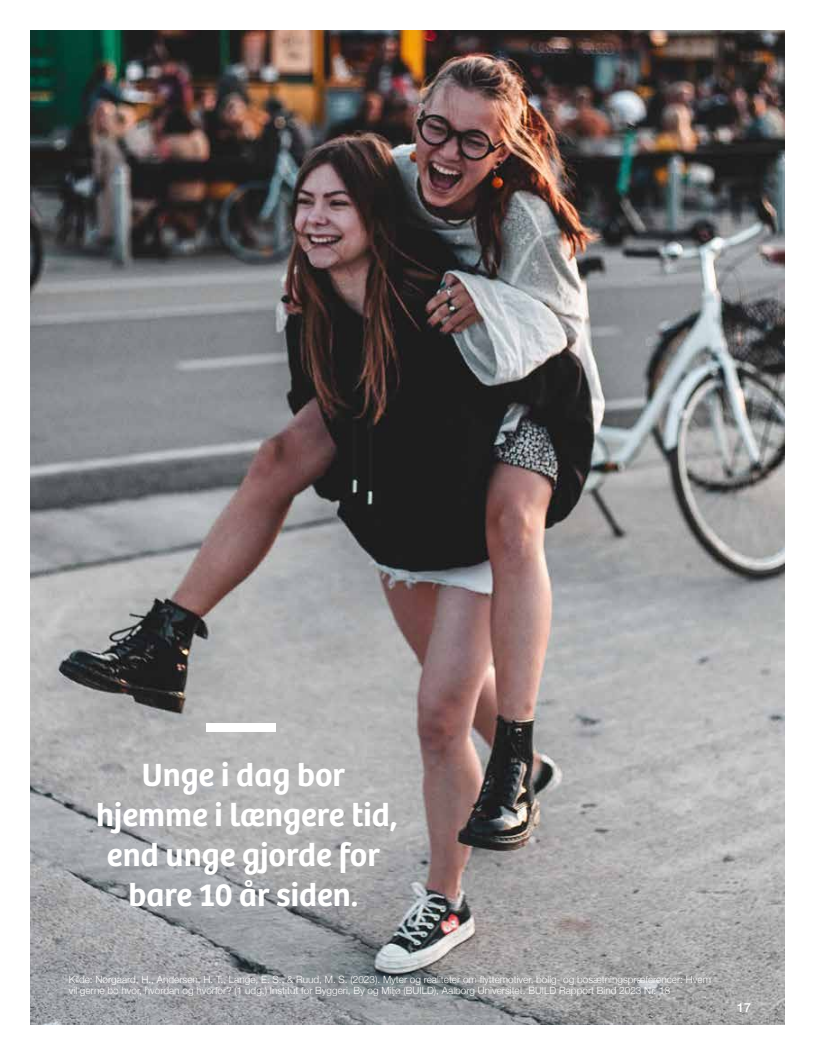
<style>
.page{position:relative;width:815px;height:1054px;background:#fff}
.page>*{position:absolute;margin:0;border:0;box-sizing:border-box;transform-origin:0 0}
.t1{font:600 33.25px/40px "Bree";color:#fff;text-align:center}
.t2{font:500 12.5px "Helvetica Neue";color:#fff}
.t3{font:300 10px/11.2px "Helvetica Neue";color:#fff}
</style>
<div class="page">
<img style="left:30px;top:30px;width:755px;height:994px">
<div style="left:206px;top:724px;width:70px;height:8px;background:#fff"></div>
<h1 class="t1" style="left:96px;top:752px;width:303px">Unge i dag bor hjemme i længere tid, end unge gjorde for bare 10 år siden.</h1>
<p class="t3" style="left:69px;top:973px;width:644px">Kilde: Nørgaard, H., Andersen, H. T., Lange, E. S., &amp; Ruud, M. S. (2023). Myter og realiteter om flyttemotiver, bolig- og bosætningspræferencer: Hvem vil gerne bo hvor, hvordan og hvorfor? (1 udg.) Institut for Byggeri, By og Miljø (BUILD), Aalborg Universitet. BUILD Rapport Bind 2023 Nr. 18</p>
<p class="t2" style="left:737px;top:998px;width:15px">17</p>
</div>
